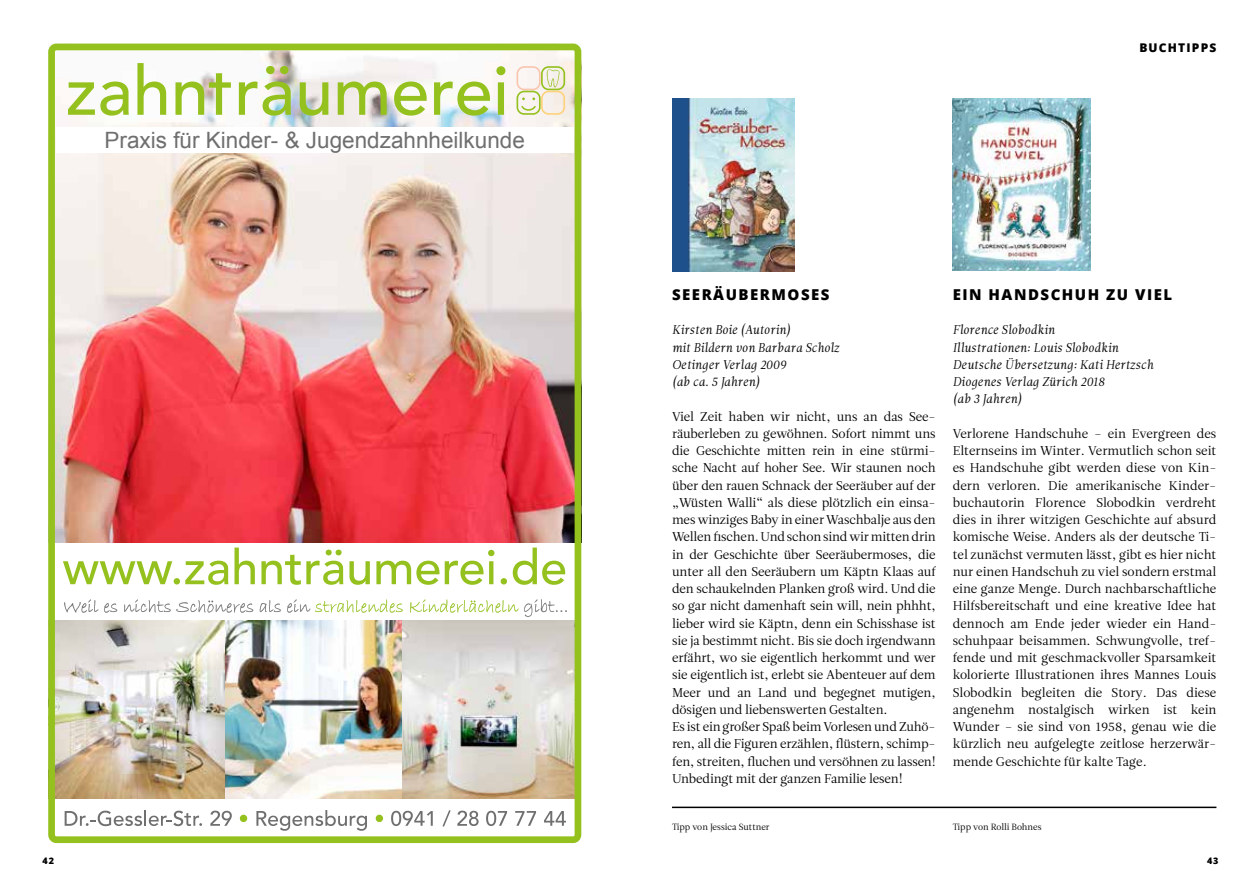
<style>
.page{position:relative;width:1259px;height:893px;background:#fff}
.page>*{position:absolute;margin:0;border:0;box-sizing:border-box;transform-origin:0 0}
.t1{font:22.5px "Arial";color:#706f6f}
.t2{font:800 15px "Open Sans";letter-spacing:.1em;color:#000}
.t3{font:12.75px/17.2px "Leitura Roman 1";letter-spacing:-.01em;color:#000;text-align:justify}
.t4{font:12.75px/17.2px "Leitura Italic 1";color:#000}
.t5{font:800 12px "Open Sans";letter-spacing:.1em;color:#000}
.t6{font:9px "Leitura Roman 1";color:#000}
.t7{font:800 9px "Open Sans";color:#000}
</style>
<div class="page">
<img style="left:953px;top:99px;width:138px;height:172px">
<img style="left:672px;top:99px;width:122px;height:172px">
<hr style="left:672px;top:807px;width:544px;height:1px;background:#000">
<img style="left:48px;top:44px;width:533px;height:799px">
<svg style="left:516px;top:66px;width:49px;height:49px"></svg>
<svg style="left:68px;top:82px;width:61px;height:34px"></svg>
<svg style="left:137px;top:63px;width:29px;height:52px"></svg>
<svg style="left:175px;top:73px;width:56px;height:42px"></svg>
<svg style="left:239px;top:66px;width:52px;height:50px"></svg>
<svg style="left:300px;top:82px;width:28px;height:34px"></svg>
<svg style="left:338px;top:82px;width:49px;height:33px;background:#bdcd82"></svg>
<svg style="left:394px;top:82px;width:33px;height:34px"></svg>
<svg style="left:434px;top:82px;width:56px;height:34px"></svg>
<svg style="left:496px;top:66px;width:9px;height:49px"></svg>
<svg style="left:65px;top:810px;width:137px;height:16px"></svg>
<svg style="left:210px;top:811px;width:22px;height:15px"></svg>
<svg style="left:240px;top:815px;width:7px;height:7px"></svg>
<svg style="left:256px;top:810px;width:111px;height:21px"></svg>
<svg style="left:376px;top:815px;width:7px;height:7px"></svg>
<svg style="left:391px;top:811px;width:42px;height:15px"></svg>
<svg style="left:442px;top:810px;width:8px;height:17px"></svg>
<svg style="left:457px;top:811px;width:21px;height:15px"></svg>
<svg style="left:486px;top:811px;width:21px;height:15px"></svg>
<svg style="left:515px;top:811px;width:21px;height:15px"></svg>
<svg style="left:544px;top:811px;width:22px;height:15px"></svg>
<svg style="left:63px;top:561px;width:165px;height:24px"></svg>
<svg style="left:234px;top:548px;width:21px;height:36px"></svg>
<svg style="left:261px;top:550px;width:82px;height:35px"></svg>
<svg style="left:349px;top:561px;width:21px;height:24px"></svg>
<svg style="left:376px;top:561px;width:63px;height:24px"></svg>
<svg style="left:445px;top:550px;width:49px;height:35px"></svg>
<svg style="left:500px;top:578px;width:7px;height:6px"></svg>
<svg style="left:513px;top:548px;width:52px;height:37px"></svg>
<svg style="left:64px;top:599px;width:34px;height:14px"></svg>
<svg style="left:104px;top:603px;width:13px;height:10px"></svg>
<svg style="left:124px;top:599px;width:129px;height:14px"></svg>
<svg style="left:259px;top:600px;width:22px;height:12px"></svg>
<svg style="left:287px;top:599px;width:116px;height:14px"></svg>
<svg style="left:410px;top:599px;width:108px;height:14px"></svg>
<svg style="left:524px;top:599px;width:43px;height:18px"></svg>
<div style="left:56px;top:127px;width:517px;height:25px;background:#fff"></div>
<h1 class="t1" style="left:105px;top:125px;width:422px">Praxis für Kinder- &amp; Jugendzahnheilkunde</h1>
<p class="t5" style="left:1139px;top:38px;width:79px">BUCHTIPPS</p>
<p class="t2" style="left:672px;top:283px;width:159px">SEERÄUBERMOSES</p>
<p class="t4" style="left:672px;top:321px;width:169px">Kirsten Boie (Autorin)<br>mit Bildern von Barbara Scholz<br>Oetinger Verlag 2009<br>(ab ca. 5 Jahren)</p>
<p class="t3" style="left:672px;top:408px;width:265px;text-align:left">Viel Zeit haben wir nicht, uns an das See&shy;räuberleben zu gewöhnen. Sofort nimmt uns die Geschichte mitten rein in eine stürmi&shy;sche Nacht auf hoher See. Wir staunen noch über den rauen Schnack der Seeräuber auf der „Wüsten Walli“ als diese plötzlich ein einsa&shy;mes winziges Baby in einer Waschbalje aus den Wellen fischen. Und schon sind wir mitten drin in der Geschichte über Seeräubermoses, die unter all den Seeräubern um Käptn Klaas auf den schaukelnden Planken groß wird. Und die so gar nicht damenhaft sein will, nein phhht, lieber wird sie Käptn, denn ein Schisshase ist sie ja bestimmt nicht. Bis sie doch irgendwann erfährt, wo sie eigentlich herkommt und wer sie eigentlich ist, erlebt sie Abenteuer auf dem Meer und an Land und begegnet mutigen, dösigen und liebenswerten Gestalten.<br>Es ist ein großer Spaß beim Vorlesen und Zuhö&shy;ren, all die Figuren erzählen, flüstern, schimp&shy;fen, streiten, fluchen und versöhnen zu lassen!<br>Unbedingt mit der ganzen Familie lesen!</p>
<p class="t6" style="left:672px;top:822px;width:99px">Tipp von Jessica Suttner</p>
<p class="t6" style="left:953px;top:822px;width:90px">Tipp von Rolli Bohnes</p>
<p class="t2" style="left:952px;top:283px;width:221px">EIN HANDSCHUH ZU VIEL</p>
<p class="t4" style="left:952px;top:321px;width:202px">Florence Slobodkin<br>Illustrationen: Louis Slobodkin<br>Deutsche Übersetzung: Kati Hertzsch<br>Diogenes Verlag Zürich 2018<br>(ab 3 Jahren)</p>
<p class="t3" style="left:952px;top:425px;width:265px">Verlorene Handschuhe – ein Evergreen des Elternseins im Winter. Vermutlich schon seit es Handschuhe gibt werden diese von Kin&shy;dern verloren. Die amerikanische Kinder&shy;buchautorin Florence Slobodkin verdreht dies in ihrer witzigen Geschichte auf absurd komische Weise. Anders als der deutsche Ti&shy;tel zunächst vermuten lässt, gibt es hier nicht nur einen Handschuh zu viel sondern erstmal eine ganze Menge. Durch nachbarschaftliche Hilfsbereitschaft und eine kreative Idee hat dennoch am Ende jeder wieder ein Hand&shy;schuhpaar beisammen. Schwungvolle, tref&shy;fende und mit geschmackvoller Sparsamkeit kolorierte Illustrationen ihres Mannes Louis Slobodkin begleiten die Story. Das diese angenehm nostalgisch wirken ist kein Wunder – sie sind von 1958, genau wie die kürzlich neu aufgelegte zeitlose herzerwär&shy;mende Geschichte für kalte Tage.</p>
<p class="t7" style="left:43px;top:854px;width:13px">42</p>
<p class="t7" style="left:1207px;top:854px;width:13px">43</p>
</div>
